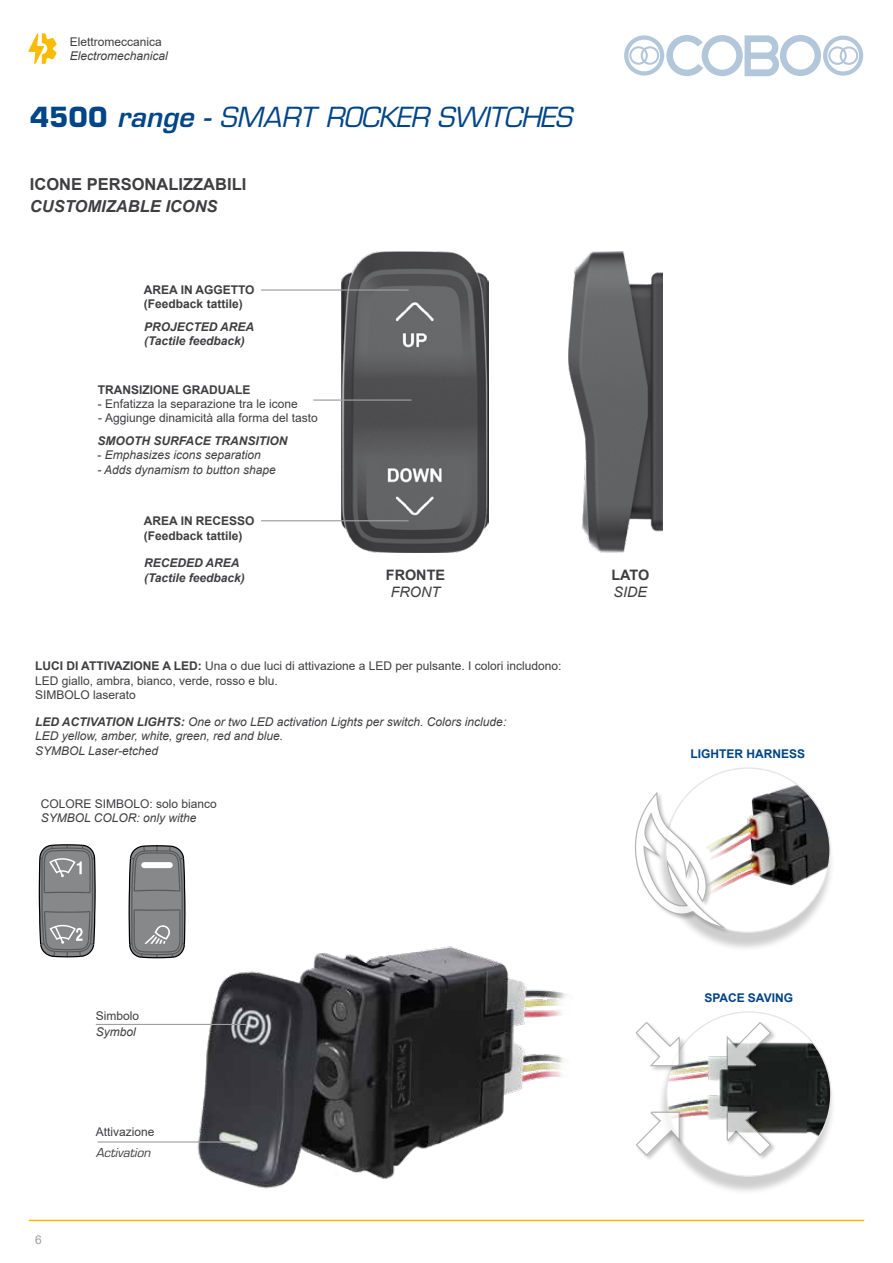
<style>
.page{position:relative;width:893px;height:1263px;background:#fff}
.page>*{position:absolute;margin:0;border:0;box-sizing:border-box;transform-origin:0 0}
.t1{font:italic 27px "Eurostile LT Std";letter-spacing:-.025em;color:#004588}
.t2{font:700 16.5px "Arial";color:#3e3d40}
.t3{font:italic 700 16.5px "Arial";color:#3e3d40}
.t4{font:700 14.4px "Arial";color:#3e3d40}
.t5{font:italic 14.4px "Arial";color:#3e3d40}
.t6{font:12px/14.4px "Arial";color:#3e3d40}
.t7{font:italic 12px/14.4px "Arial";color:#3e3d40}
.t8{font:italic 700 12px/14.4px "Arial";color:#3e3d40}
.t9{font:700 12px/14.4px "Arial";color:#3e3d40}
.t10{font:700 12px "Arial";color:#004388}
.t11{font:italic 12px "Eurostile LT Std";color:#3e3d40}
.t12{font:12px "Arial";color:#9c9e9f}
.s1{font-weight:700;font-style:normal}
.s2{font-weight:600}
.s3{font-style:italic}
.s4{font-style:normal}
.s5{font-weight:700}
</style>
<div class="page">
<hr style="left:29px;top:1220px;width:835px;height:1px;background:#fabb00">
<svg style="left:624px;top:35px;width:239px;height:41px"></svg>
<svg style="left:28px;top:33px;width:29px;height:31px"></svg>
<div style="left:656px;top:773px;width:179px;height:179px;background:#000;opacity:.2"></div>
<div style="left:666px;top:768px;width:164px;height:164px;background:#fff;border-radius:50%"></div>
<img style="left:698px;top:769px;width:132px;height:128px">
<div style="left:657px;top:1017px;width:179px;height:178px;background:#000;opacity:.2"></div>
<div style="left:667px;top:1012px;width:164px;height:164px;background:#fff;border-radius:50%"></div>
<img style="left:667px;top:1027px;width:164px;height:116px">
<div style="left:634px;top:791px;width:97px;height:143px;background:#000;opacity:.3"></div>
<svg style="left:634px;top:790px;width:94px;height:140px"></svg>
<div style="left:725px;top:1021px;width:52px;height:51px;background:#000;opacity:.3"></div>
<svg style="left:726px;top:1022px;width:46px;height:45px"></svg>
<div style="left:725px;top:1110px;width:52px;height:51px;background:#000;opacity:.3"></div>
<svg style="left:726px;top:1111px;width:45px;height:45px"></svg>
<div style="left:635px;top:1021px;width:51px;height:51px;background:#000;opacity:.3"></div>
<svg style="left:635px;top:1021px;width:45px;height:46px"></svg>
<div style="left:635px;top:1110px;width:50px;height:51px;background:#000;opacity:.3"></div>
<svg style="left:635px;top:1111px;width:45px;height:45px"></svg>
<img style="left:341px;top:252px;width:147px;height:301px">
<img style="left:568px;top:252px;width:95px;height:301px">
<hr style="left:313px;top:399px;width:98px;height:2px;background:#9c9e9f">
<hr style="left:261px;top:289px;width:148px;height:2px;background:#9c9e9f">
<hr style="left:261px;top:520px;width:148px;height:1px;background:#9c9e9f">
<img style="left:165px;top:946px;width:401px;height:243px">
<hr style="left:96px;top:1024px;width:150px;height:1px;background:#9c9e9f">
<svg style="left:128px;top:845px;width:58px;height:226px"></svg>
<svg style="left:38px;top:844px;width:58px;height:114px;background:#88888a"></svg>
<hr style="left:97px;top:1141px;width:143px;height:1px;background:#9c9e9f">
<p class="t6" style="left:70px;top:34px;width:94px">Elettromeccanica</p>
<p class="t7" style="left:70px;top:49px;width:100px">Electromechanical</p>
<h1 class="t1" style="left:30px;top:100px;width:543px"><span class="s1">4500</span> <span class="s2">range -</span> SMART ROCKER SWITCHES</h1>
<h2 class="t2" style="left:30px;top:173px;width:218px">ICONE PERSONALIZZABILI</h2>
<h2 class="t3" style="left:30px;top:195px;width:189px">CUSTOMIZABLE ICONS</h2>
<p class="t9" style="left:144px;top:283px;width:112px">AREA IN AGGETTO (Feedback tattile)</p>
<p class="t8" style="left:144px;top:320px;width:112px">PROJECTED AREA (Tactile feedback)</p>
<p class="t9" style="left:98px;top:382px;width:154px">TRANSIZIONE GRADUALE</p>
<p class="t6" style="left:98px;top:396px;width:202px">- Enfatizza la separazione tra le icone</p>
<p class="t6" style="left:98px;top:411px;width:222px"><span class="s3">-</span> Aggiunge dinamicità alla forma del tasto</p>
<p class="t8" style="left:97px;top:434px;width:192px">SMOOTH SURFACE TRANSITION</p>
<p class="t7" style="left:97px;top:448px;width:165px"><span class="s4">-</span> Emphasizes icons separation</p>
<p class="t7" style="left:97px;top:462px;width:180px">- Adds dynamism to button shape</p>
<p class="t9" style="left:144px;top:514px;width:112px">AREA IN RECESSO (Feedback tattile)</p>
<p class="t8" style="left:144px;top:556px;width:102px">RECEDED AREA (Tactile feedback)</p>
<p class="t4" style="left:386px;top:565px;width:61px">FRONTE</p>
<p class="t5" style="left:391px;top:583px;width:51px">FRONT</p>
<p class="t6" style="left:35px;top:659px;width:528px"><span class="s5">LUCI DI ATTIVAZIONE A LED:</span> Una o due luci di attivazione a LED per pulsante. I colori includono:<br>LED giallo, ambra, bianco, verde, rosso e blu.<br>SIMBOLO laserato</p>
<p class="t7" style="left:35px;top:715px;width:473px"><span class="s5">LED ACTIVATION LIGHTS:</span> One or two LED activation Lights per switch. Colors include:<br>LED yellow, amber, white, green, red and blue.<br>SYMBOL Laser-etched</p>
<p class="t6" style="left:41px;top:796px;width:178px">COLORE SIMBOLO: solo bianco</p>
<p class="t7" style="left:41px;top:811px;width:157px">SYMBOL COLOR: only withe</p>
<p class="t4" style="left:611px;top:565px;width:39px">LATO</p>
<p class="t5" style="left:613px;top:583px;width:35px">SIDE</p>
<p class="t10" style="left:691px;top:746px;width:116px">LIGHTER HARNESS</p>
<p class="t12" style="left:35px;top:1231px;width:8px">6</p>
<p class="t6" style="left:96px;top:1008px;width:45px">Simbolo</p>
<p class="t7" style="left:96px;top:1025px;width:42px">Symbol</p>
<p class="t6" style="left:96px;top:1124px;width:60px">Attivazione</p>
<p class="t11" style="left:96px;top:1145px;width:56px">Activation</p>
<p class="t10" style="left:704px;top:989px;width:90px">SPACE SAVING</p>
</div>
